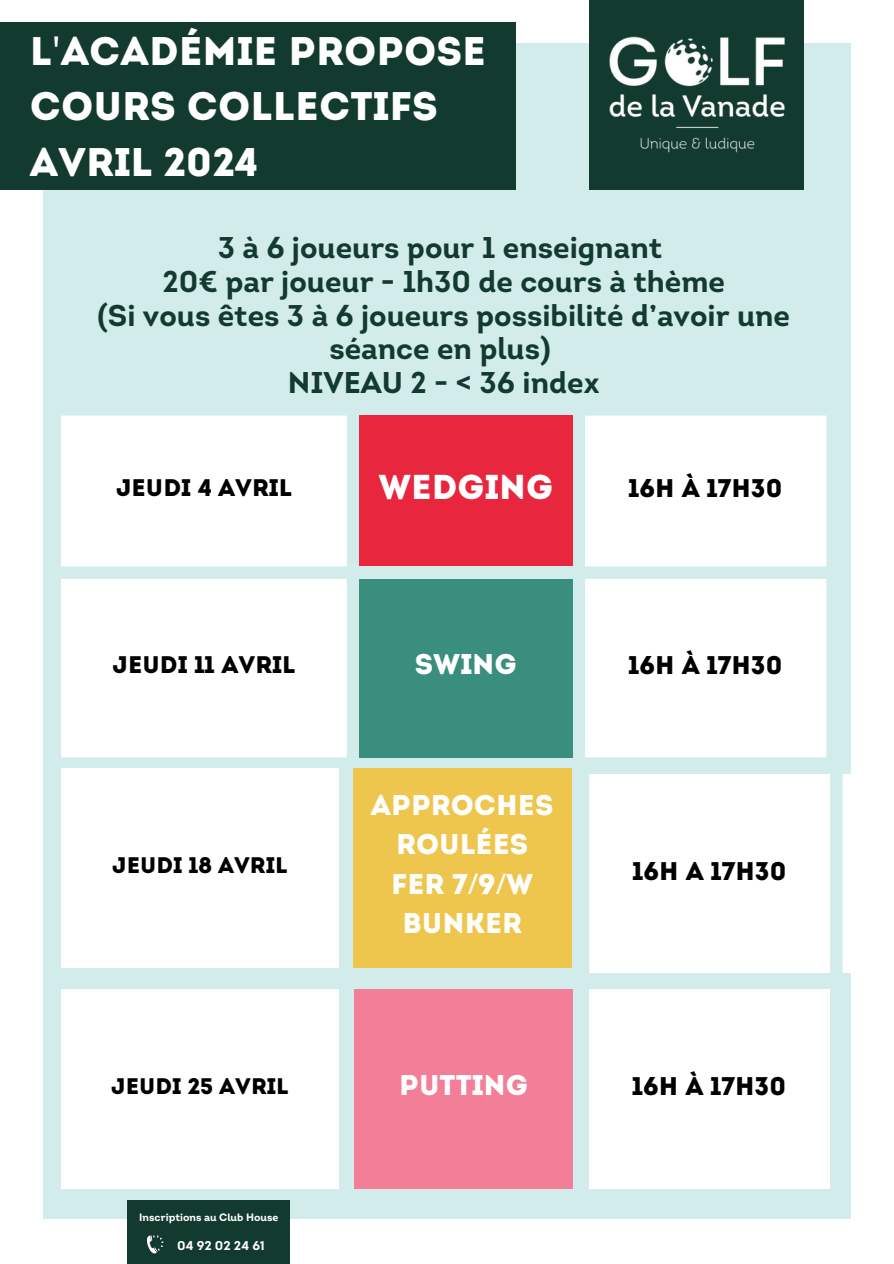
<style>
.page{position:relative;width:894px;height:1264px;background:#fff}
.page>*{position:absolute;margin:0;border:0;box-sizing:border-box;transform-origin:0 0}
.t1{font:39.9px/55.2px "Intro";color:#fff}
.t2{font:34.5px "Intro";color:#fff}
.t3{font:700 30px/33.8px "Intro";color:#133a2e;text-align:center}
.t4{font:28.5px/39.3px "Intro";color:#fff;text-align:center}
.t5{font:25.5px "Intro";color:#000}
.t6{font:24px "Intro";color:#000}
.t7{font:22.5px "Intro";color:#000}
.t8{font:12.75px "Intro Trial Bd";color:#fff}
.t9{font:10.65px "Intro Trial Bd";color:#fff}
.s1{font-family:"Noto Sans"}
</style>
<div class="page">
<div style="left:43px;top:44px;width:807px;height:1175px;background:#d2ebeb"></div>
<div style="left:589px;top:0;width:215px;height:190px;background:#133a2e"></div>
<img style="left:609px;top:36px;width:176px;height:117px">
<div style="left:0;top:22px;width:516px;height:168px;background:#133a2e"></div>
<svg style="left:61px;top:415px;width:765px;height:342px;background:#fafcfc"></svg>
<div style="left:359px;top:415px;width:213px;height:151px;background:#e8263e"></div>
<div style="left:359px;top:578px;width:213px;height:179px;background:#3a8e7d"></div>
<div style="left:353px;top:768px;width:218px;height:199px;background:#efc64d"></div>
<div style="left:61px;top:768px;width:277px;height:199px;background:#fff"></div>
<div style="left:589px;top:774px;width:261px;height:199px;background:#fff"></div>
<div style="left:128px;top:1199px;width:162px;height:64px;background:#133a2e"></div>
<svg style="left:147px;top:1235px;width:16px;height:18px"></svg>
<div style="left:589px;top:989px;width:240px;height:199px;background:#fff"></div>
<div style="left:354px;top:989px;width:219px;height:199px;background:#f37e98"></div>
<div style="left:61px;top:989px;width:277px;height:199px;background:#fff"></div>
<h1 class="t1" style="left:30px;top:28px;width:458px">L<span class="s1">'</span>ACADÉMIE PROPOSE<br>COURS COLLECTIFS<br>AVRIL 2024</h1>
<h2 class="t3" style="left:97px;top:234px;width:694px">3 à 6 joueurs pour 1 enseignant<br>20€ par joueur - 1h30 de cours à thème<br>(Si vous êtes 3 à 6 joueurs possibilité d’avoir une séance en plus)<br>NIVEAU 2 - &lt; 36 index</h2>
<p class="t6" style="left:116px;top:477px;width:178px">JEUDI 4 AVRIL</p>
<p class="t2" style="left:378px;top:473px;width:176px">WEDGING</p>
<p class="t5" style="left:628px;top:477px;width:156px">16H À 17H30</p>
<p class="t6" style="left:112px;top:655px;width:185px">JEUDI 11 AVRIL</p>
<p class="t4" style="left:414px;top:647px;width:104px">SWING</p>
<p class="t5" style="left:628px;top:655px;width:156px">16H À 17H30</p>
<p class="t4" style="left:371px;top:788px;width:184px">APPROCHES<br>ROULÉES</p>
<p class="t4" style="left:391px;top:866px;width:144px">FER 7<span class="s1">/</span>9<span class="s1">/</span>W</p>
<p class="t4" style="left:402px;top:906px;width:121px">BUNKER</p>
<p class="t7" style="left:112px;top:856px;width:177px">JEUDI 18 AVRIL</p>
<p class="t5" style="left:632px;top:860px;width:156px">16H A 17H30</p>
<h3 class="t7" style="left:111px;top:1077px;width:179px">JEUDI 25 AVRIL</h3>
<p class="t4" style="left:399px;top:1068px;width:130px">PUTTING</p>
<p class="t5" style="left:632px;top:1076px;width:156px">16H À 17H30</p>
<p class="t9" style="left:139px;top:1210px;width:140px">Inscriptions au Club House</p>
<p class="t8" style="left:177px;top:1238px;width:89px">04 92 02 24 61</p>
</div>
